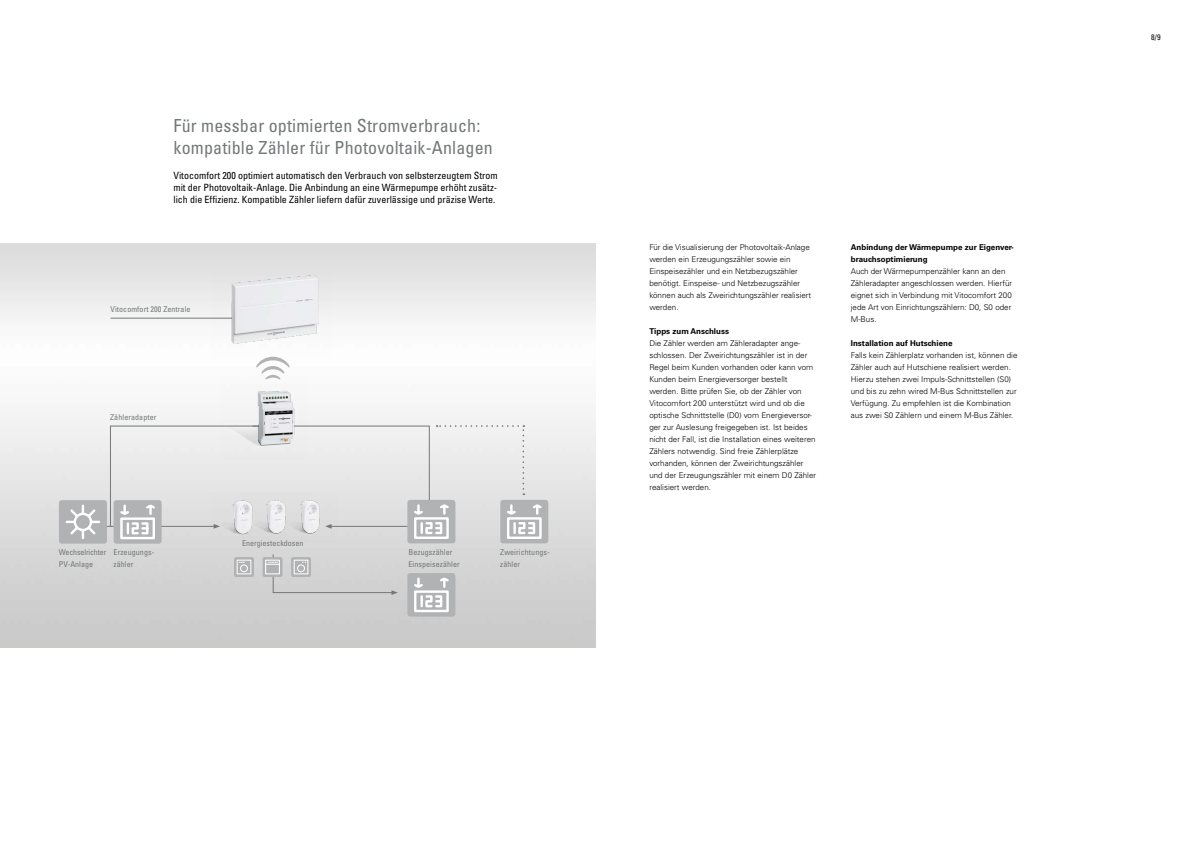
<style>
.page{position:relative;width:1191px;height:842px;background:#fff}
.page>*{position:absolute;margin:0;border:0;box-sizing:border-box;transform-origin:0 0}
.t1{font:condensed 18px/22px "Univers LT Std";letter-spacing:.01em;color:#737878}
.t2{font:condensed 10px/12px "Univers LT Std";color:#000;text-align:justify}
.t3{font:300 8px/12px "Univers LT Std";color:#000}
.t4{font:condensed 8px/11.6px "Univers LT Std";letter-spacing:.01em;color:#737878}
.t5{font:700 8px/12px "Univers LT Std";color:#000}
.t6{font:condensed 8px/11.6px "Univers LT Std";letter-spacing:-.02em;color:#737878}
.t7{font:condensed 8px "Univers LT Std";color:#000}
</style>
<div class="page">
<hr style="left:82px;top:526px;width:133px;height:1px;background:#737878">
<hr style="left:110px;top:318px;width:149px;height:1px;background:#737878">
<div style="left:59px;top:500px;width:48px;height:44px;background:#b1b2b3;border-radius:3px"></div>
<svg style="left:65px;top:504px;width:35px;height:35px"></svg>
<div style="left:114px;top:500px;width:48px;height:44px;background:#b1b2b3;border-radius:3px"></div>
<div style="left:263px;top:557px;width:19px;height:20px;background:#b1b2b3;border-radius:2px"></div>
<svg style="left:265px;top:554px;width:133px;height:41px;background:#cecece"></svg>
<div style="left:234px;top:557px;width:20px;height:20px;background:#b1b2b3;border-radius:2px"></div>
<svg style="left:236px;top:559px;width:16px;height:16px"></svg>
<img style="left:222px;top:377px;width:85px;height:48px">
<svg style="left:256px;top:358px;width:34px;height:21px"></svg>
<div style="left:407px;top:573px;width:48px;height:44px;background:#b1b2b3;border-radius:3px"></div>
<svg style="left:414px;top:577px;width:35px;height:36px"></svg>
<div style="left:407px;top:500px;width:48px;height:43px;background:#b1b2b3;border-radius:3px"></div>
<div style="left:500px;top:500px;width:48px;height:43px;background:#b1b2b3;border-radius:3px"></div>
<svg style="left:110px;top:425px;width:434px;height:115px"></svg>
<img style="left:212px;top:272px;width:118px;height:86px">
<h1 class="t1" style="left:173px;top:114px;width:321px">Für messbar optimierten Stromverbrauch: kompatible Zähler für Photovoltaik-Anlagen</h1>
<p class="t2" style="left:173px;top:170px;width:326px">Vitocomfort 200 optimiert automatisch den Verbrauch von selbsterzeugtem Strom mit der Photovoltaik-Anlage. Die Anbindung an eine Wärmepumpe erhöht zusätz&shy;lich die Effizienz. Kompatible Zähler liefern dafür zuverlässige und präzise Werte.</p>
<p class="t4" style="left:110px;top:303px;width:82px">Vitocomfort 200 Zentrale</p>
<p class="t4" style="left:110px;top:411px;width:48px">Zähleradapter</p>
<p class="t6" style="left:59px;top:546px;width:49px">Wechselrichter<br>PV-Anlage</p>
<p class="t4" style="left:114px;top:546px;width:42px">Erzeugungs&shy;zähler</p>
<p class="t4" style="left:242px;top:537px;width:63px">Energiesteckdosen</p>
<p class="t4" style="left:408px;top:546px;width:53px">Bezugszähler<br>Einspeisezähler</p>
<p class="t4" style="left:500px;top:546px;width:51px">Zweirichtungs&shy;zähler</p>
<p class="t3" style="left:649px;top:241px;width:163px">Für die Visualisierung der Photovoltaik-Anlage werden ein Erzeugungszähler sowie ein Einspeisezähler und ein Netzbezugszähler benötigt. Einspeise- und Netzbezugszähler können auch als Zweirichtungszähler realisiert werden.</p>
<p class="t5" style="left:649px;top:325px;width:81px">Tipps zum Anschluss</p>
<p class="t3" style="left:649px;top:337px;width:168px">Die Zähler werden am Zähleradapter ange&shy;schlossen. Der Zweirichtungszähler ist in der Regel beim Kunden vorhanden oder kann vom Kunden beim Energieversorger bestellt werden. Bitte prüfen Sie, ob der Zähler von Vitocomfort 200 unterstützt wird und ob die optische Schnittstelle (D0) vom Energieversor&shy;ger zur Auslesung freigegeben ist. Ist beides nicht der Fall, ist die Installation eines weiteren Zählers notwendig. Sind freie Zählerplätze vorhanden, können der Zweirichtungszähler und der Erzeugungszähler mit einem D0 Zähler realisiert werden.</p>
<p class="t5" style="left:851px;top:241px;width:164px">Anbindung der Wärmepumpe zur Eigenver&shy;brauchsoptimierung</p>
<p class="t3" style="left:851px;top:265px;width:163px">Auch der Wärmepumpenzähler kann an den Zähleradapter angeschlossen werden. Hierfür eignet sich in Verbindung mit Vitocomfort 200 jede Art von Einrichtungszählern: D0, S0 oder M-Bus.</p>
<p class="t5" style="left:851px;top:337px;width:103px">Installation auf Hutschiene</p>
<p class="t3" style="left:851px;top:349px;width:168px">Falls kein Zählerplatz vorhanden ist, können die Zähler auch auf Hutschiene realisiert werden.<br>Hierzu stehen zwei Impuls-Schnittstellen (S0) und bis zu zehn wired M-Bus Schnittstellen zur Verfügung. Zu empfehlen ist die Kombination aus zwei S0 Zählern und einem M-Bus Zähler.</p>
<p class="t7" style="left:1151px;top:32px;width:11px">8/9</p>
</div>
